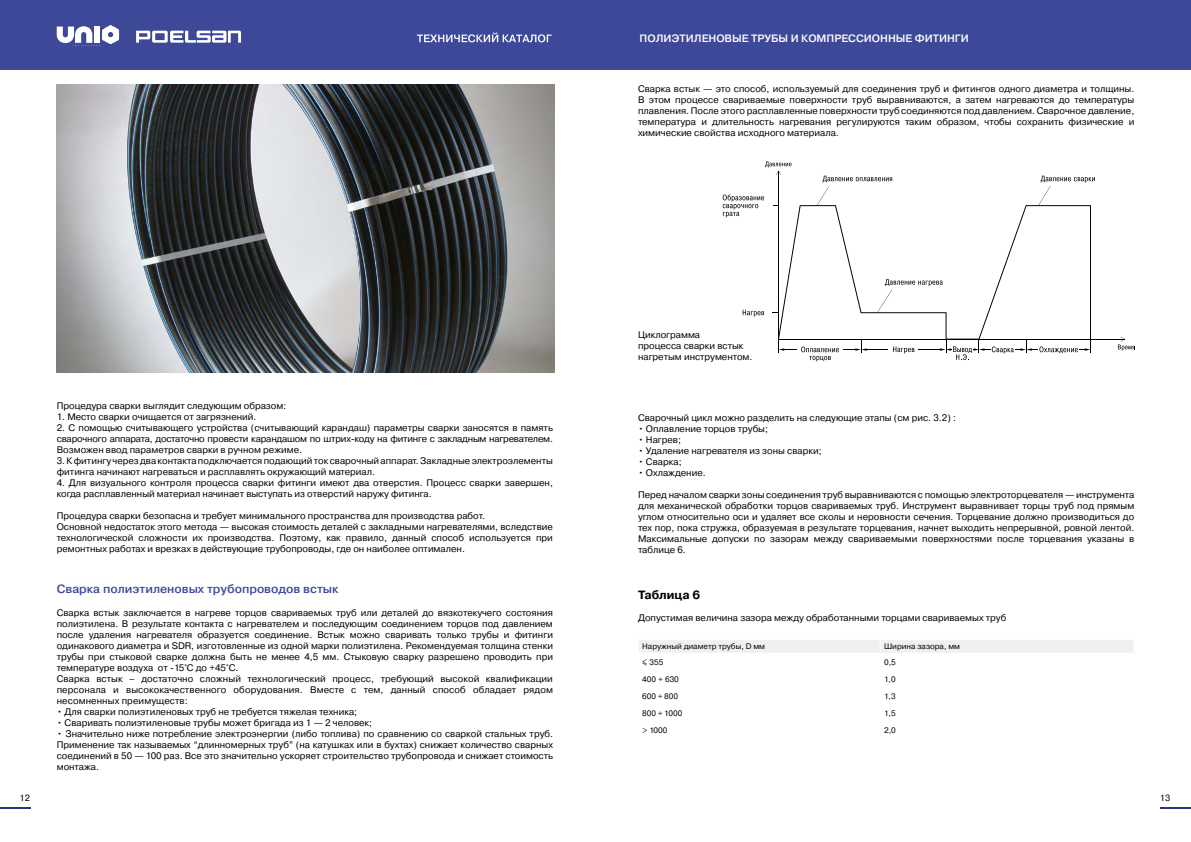
<style>
.page{position:relative;width:1191px;height:842px;background:#fff}
.page>*{position:absolute;margin:0;border:0;box-sizing:border-box;transform-origin:0 0}
.t1{font:500 12px "Pragmatica";color:#3e4898}
.t2{font:700 12px "Pragmatica";color:#000}
.t3{font:500 10.6px "Pragmatica";color:#fff}
.t4{font:9.5px/11px "Pragmatica";color:#000}
.t5{font:9px "Pragmatica";color:#000}
.t6{font:8px "Pragmatica";color:#000}
.s1{font-family:"Arial"}
</style>
<div class="page">
<hr style="left:0;top:808px;width:31px;height:1px;background:#283583">
<hr style="left:1160px;top:808px;width:31px;height:1px;background:#283583">
<div style="left:0;top:0;width:1191px;height:69px;background:#3e4898"></div>
<svg style="left:417px;top:33px;width:134px;height:10px"></svg>
<svg style="left:57px;top:25px;width:62px;height:21px"></svg>
<svg style="left:136px;top:31px;width:105px;height:12px"></svg>
<img style="left:57px;top:84px;width:497px;height:289px">
<div style="left:639px;top:640px;width:494px;height:13px;background:#f0f0f0"></div>
<hr style="left:778px;top:171px;width:1px;height:181px;background:#000">
<hr style="left:778px;top:339px;width:346px;height:1px;background:#000">
<svg style="left:779px;top:205px;width:312px;height:134px"></svg>
<svg style="left:778px;top:340px;width:109px;height:21px"></svg>
<svg style="left:893px;top:340px;width:198px;height:20px"></svg>
<svg style="left:765px;top:161px;width:26px;height:14px"></svg>
<svg style="left:722px;top:194px;width:42px;height:23px"></svg>
<svg style="left:742px;top:310px;width:22px;height:7px"></svg>
<svg style="left:816px;top:176px;width:76px;height:30px"></svg>
<svg style="left:877px;top:279px;width:65px;height:34px"></svg>
<svg style="left:1038px;top:176px;width:56px;height:30px"></svg>
<svg style="left:1117px;top:337px;width:18px;height:14px"></svg>
<p class="t3" style="left:639px;top:32px;width:331px">ПОЛИЭТИЛЕНОВЫЕ ТРУБЫ И КОМПРЕССИОННЫЕ ФИТИНГИ</p>
<p class="t4" style="left:638px;top:83px;width:498px;text-align:justify">Сварка встык — это способ, используемый для соединения труб и фитингов одного диаметра и толщины.<br>В этом процессе свариваемые поверхности труб выравниваются, а затем нагреваются до температуры плавления. После этого расплавленные поверхности труб соединяются под давлением. Сварочное давление, температура и длительность нагревания регулируются таким образом, чтобы сохранить физические и химические свойства исходного материала.</p>
<p class="t4" style="left:57px;top:400px;width:231px">Процедура сварки выглядит следующим образом:</p>
<p class="t4" style="left:57px;top:411px;width:201px">1. Место сварки очищается от загрязнений.</p>
<p class="t4" style="left:57px;top:422px;width:498px;text-align:justify">2. С помощью считывающего устройства (считывающий карандаш) параметры сварки заносятся в память сварочного аппарата, достаточно провести карандашом по штрих-коду на фитинге с закладным нагревателем.<br>Возможен ввод параметров сварки в ручном режиме.</p>
<p class="t4" style="left:57px;top:455px;width:498px">3. К фитингу через два контакта подключается подающий ток сварочный аппарат. Закладные электроэлементы фитинга начинают нагреваться и расплавлять окружающий материал.</p>
<p class="t4" style="left:57px;top:477px;width:498px">4. Для визуального контроля процесса сварки фитинги имеют два отверстия. Процесс сварки завершен, когда расплавленный материал начинает выступать из отверстий наружу фитинга.</p>
<p class="t4" style="left:57px;top:510px;width:498px">Процедура сварки безопасна и требует минимального пространства для производства работ.<br>Основной недостаток этого метода — высокая стоимость деталей с закладными нагревателями, вследствие технологической сложности их производства. Поэтому, как правило, данный способ используется при ремонтных работах и врезках в действующие трубопроводы, где он наиболее оптимален.</p>
<p class="t1" style="left:57px;top:581px;width:283px">Сварка полиэтиленовых трубопроводов встык</p>
<p class="t4" style="left:57px;top:608px;width:498px">Сварка встык заключается в нагреве торцов свариваемых труб или деталей до вязкотекучего состояния полиэтилена. В результате контакта с нагревателем и последующим соединением торцов под давлением после удаления нагревателя образуется соединение. Встык можно сваривать только трубы и фитинги одинакового диаметра и SDR, изготовленные из одной марки полиэтилена. Рекомендуемая толщина стенки трубы при стыковой сварке должна быть не менее 4,5 мм. Стыковую сварку разрешено проводить при температуре воздуха от -15°С до +45°С.<br>Сварка встык – достаточно сложный технологический процесс, требующий высокой квалификации персонала и высококачественного оборудования. Вместе с тем, данный способ обладает рядом несомненных преимуществ:</p>
<p class="t4" style="left:57px;top:707px;width:302px">• Для сварки полиэтиленовых труб не требуется тяжелая техника;</p>
<p class="t4" style="left:57px;top:718px;width:317px">• Сваривать полиэтиленовые трубы может бригада из 1 — 2 человек;</p>
<p class="t4" style="left:57px;top:729px;width:498px;text-align:justify">• Значительно ниже потребление электроэнергии (либо топлива) по сравнению со сваркой стальных труб.<br>Применение так называемых “длинномерных труб” (на катушках или в бухтах) снижает количество сварных соединений в 50 — 100 раз. Все это значительно ускоряет строительство трубопровода и снижает стоимость монтажа.</p>
<p class="t4" style="left:638px;top:330px;width:116px">Циклограмма<br>процесса сварки встык нагретым инструментом.</p>
<p class="t4" style="left:638px;top:412px;width:319px">Сварочный цикл можно разделить на следующие этапы (cм рис. 3.2) :</p>
<p class="t4" style="left:638px;top:423px;width:131px">• Оплавление торцов трубы;</p>
<p class="t4" style="left:638px;top:434px;width:44px">• Нагрев;</p>
<p class="t4" style="left:638px;top:445px;width:185px">• Удаление нагревателя из зоны сварки;</p>
<p class="t4" style="left:638px;top:456px;width:45px">• Сварка;</p>
<p class="t4" style="left:638px;top:467px;width:69px">• Охлаждение.</p>
<p class="t4" style="left:638px;top:489px;width:498px;text-align:justify">Перед началом сварки зоны соединения труб выравниваются с помощью электроторцевателя — инструмента для механической обработки торцов свариваемых труб. Инструмент выравнивает торцы труб под прямым углом относительно оси и удаляет все сколы и неровности сечения. Торцевание должно производиться до тех пор, пока стружка, образуемая в результате торцевания, начнет выходить непрерывной, ровной лентой.<br>Максимальные допуски по зазорам между свариваемыми поверхностями после торцевания указаны в таблице 6.</p>
<p class="t2" style="left:638px;top:587px;width:64px">Таблица 6</p>
<p class="t4" style="left:638px;top:612px;width:370px">Допустимая величина зазора между обработанными торцами свариваемых труб</p>
<p class="t6" style="left:642px;top:642px;width:124px">Наружный диаметр трубы, D мм</p>
<p class="t6" style="left:884px;top:642px;width:77px">Ширина зазора, мм</p>
<p class="t6" style="left:642px;top:657px;width:23px">≤ 355</p>
<p class="t6" style="left:884px;top:657px;width:13px">0,5</p>
<p class="t6" style="left:642px;top:674px;width:38px">400 <span class="s1">÷</span> 630</p>
<p class="t6" style="left:884px;top:674px;width:13px">1,0</p>
<p class="t6" style="left:642px;top:691px;width:37px">600 <span class="s1">÷</span> 800</p>
<p class="t6" style="left:884px;top:691px;width:13px">1,3</p>
<p class="t6" style="left:642px;top:708px;width:42px">800 <span class="s1">÷</span> 1000</p>
<p class="t6" style="left:884px;top:708px;width:13px">1,5</p>
<p class="t6" style="left:642px;top:725px;width:27px">&gt; 1000</p>
<p class="t6" style="left:884px;top:725px;width:13px">2,0</p>
<p class="t5" style="left:20px;top:792px;width:12px">12</p>
<p class="t5" style="left:1159px;top:792px;width:12px">13</p>
</div>
